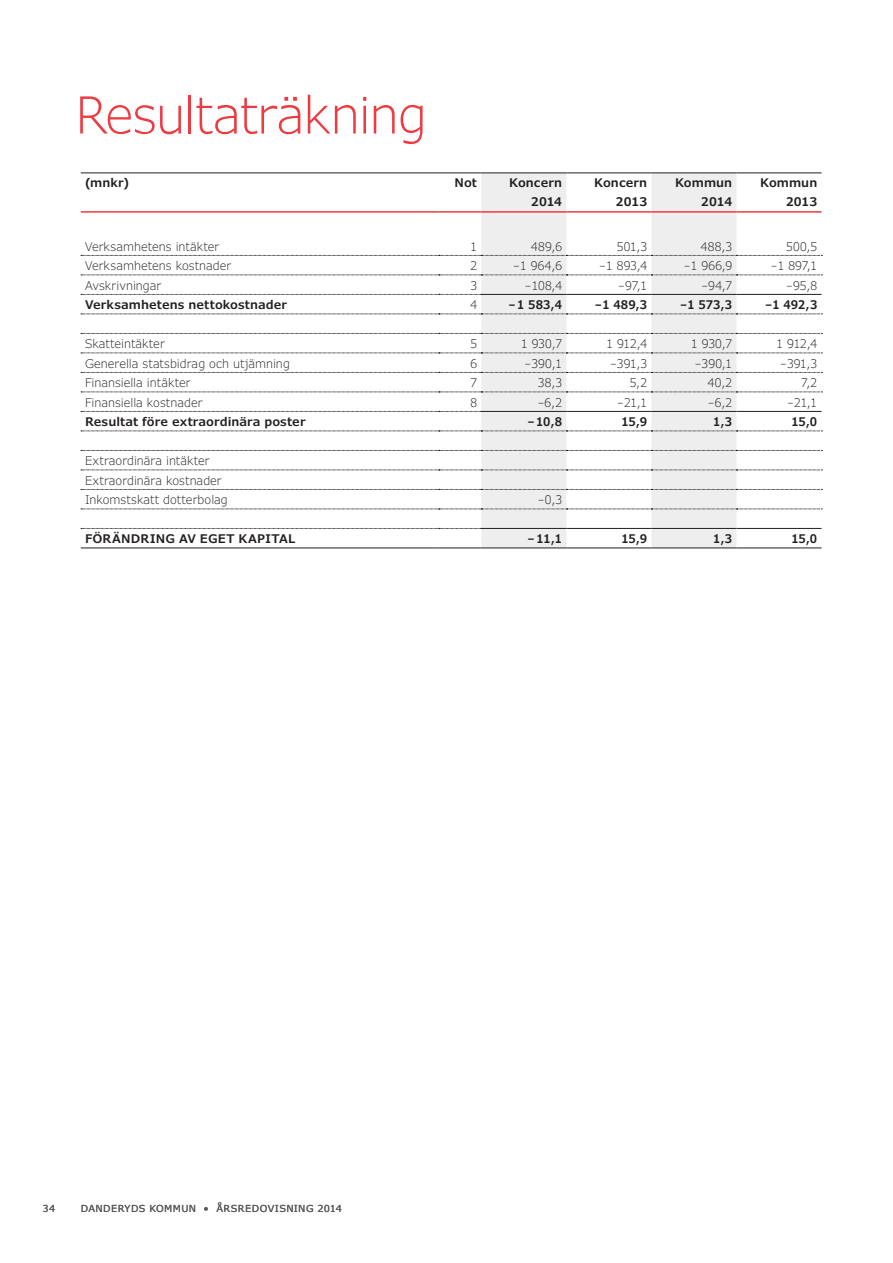
<style>
.page{position:relative;width:893px;height:1263px;background:#fff}
.page>*{position:absolute;margin:0;border:0;box-sizing:border-box;transform-origin:0 0}
.t1{font:300 51px "Verdana Pro";letter-spacing:-.03em;color:#ee3a41}
.t2{font:300 12px/19.5px "Verdana Pro";color:#231f20}
.t3{font:600 12px/19.5px "Verdana Pro";letter-spacing:.005em;color:#231f20;text-align:right}
.t4{font:600 12px "Verdana Pro";letter-spacing:.005em;color:#231f20;scale:.93 1}
.t5{font:9.75px "Verdana Pro";letter-spacing:.04em;color:#57585a}
</style>
<div class="page">
<svg style="left:481px;top:174px;width:255px;height:374px;fill:#eeeeef"></svg>
<hr style="left:81px;top:173px;width:358px;height:1px;background:#231f20">
<hr style="left:439px;top:173px;width:42px;height:1px;background:#231f20">
<hr style="left:481px;top:173px;width:85px;height:1px;background:#231f20">
<hr style="left:566px;top:173px;width:85px;height:1px;background:#231f20">
<hr style="left:651px;top:173px;width:85px;height:1px;background:#231f20">
<hr style="left:736px;top:173px;width:85px;height:1px;background:#231f20">
<hr style="left:81px;top:548px;width:358px;height:1px;background:#231f20">
<hr style="left:439px;top:548px;width:42px;height:1px;background:#231f20">
<hr style="left:481px;top:548px;width:85px;height:1px;background:#231f20">
<hr style="left:566px;top:548px;width:85px;height:1px;background:#231f20">
<hr style="left:651px;top:548px;width:85px;height:1px;background:#231f20">
<hr style="left:736px;top:548px;width:85px;height:1px;background:#231f20">
<hr style="left:81px;top:211px;width:358px;height:2px;background:#ee3a41">
<hr style="left:439px;top:211px;width:42px;height:2px;background:#ee3a41">
<hr style="left:481px;top:211px;width:85px;height:2px;background:#ee3a41">
<hr style="left:566px;top:211px;width:85px;height:2px;background:#ee3a41">
<hr style="left:651px;top:211px;width:85px;height:2px;background:#ee3a41">
<hr style="left:736px;top:211px;width:85px;height:2px;background:#ee3a41">
<svg style="left:81px;top:255px;width:741px;height:1px"></svg>
<svg style="left:81px;top:275px;width:741px;height:1px"></svg>
<svg style="left:81px;top:294px;width:400px;height:1px"></svg>
<svg style="left:81px;top:314px;width:741px;height:1px"></svg>
<svg style="left:81px;top:333px;width:741px;height:1px"></svg>
<svg style="left:81px;top:353px;width:741px;height:1px"></svg>
<svg style="left:81px;top:372px;width:741px;height:1px"></svg>
<svg style="left:81px;top:392px;width:741px;height:1px"></svg>
<svg style="left:81px;top:411px;width:400px;height:1px"></svg>
<svg style="left:81px;top:431px;width:741px;height:1px"></svg>
<svg style="left:81px;top:450px;width:741px;height:1px"></svg>
<svg style="left:81px;top:470px;width:741px;height:1px"></svg>
<svg style="left:81px;top:489px;width:741px;height:1px"></svg>
<svg style="left:81px;top:528px;width:400px;height:1px"></svg>
<hr style="left:481px;top:294px;width:85px;height:1px;background:#231f20">
<hr style="left:566px;top:294px;width:85px;height:1px;background:#231f20">
<hr style="left:651px;top:294px;width:85px;height:1px;background:#231f20">
<hr style="left:736px;top:294px;width:85px;height:1px;background:#231f20">
<hr style="left:481px;top:411px;width:85px;height:1px;background:#231f20">
<hr style="left:566px;top:411px;width:85px;height:1px;background:#231f20">
<hr style="left:651px;top:411px;width:85px;height:1px;background:#231f20">
<hr style="left:736px;top:411px;width:85px;height:1px;background:#231f20">
<hr style="left:481px;top:528px;width:85px;height:1px;background:#231f20">
<hr style="left:566px;top:528px;width:85px;height:1px;background:#231f20">
<hr style="left:651px;top:528px;width:85px;height:1px;background:#231f20">
<hr style="left:736px;top:528px;width:85px;height:1px;background:#231f20">
<svg style="left:81px;top:509px;width:741px;height:1px"></svg>
<h1 class="t1" style="left:75px;top:82px;width:353px">Resultaträkning</h1>
<p class="t3" style="left:85px;top:173px;width:45px">(mnkr)</p>
<p class="t3" style="left:454px;top:173px;width:24px">Not</p>
<p class="t3" style="left:509px;top:173px;width:55px">Koncern<br>2014</p>
<p class="t3" style="left:594px;top:173px;width:55px">Koncern<br>2013</p>
<p class="t3" style="left:675px;top:173px;width:59px">Kommun<br>2014</p>
<p class="t3" style="left:760px;top:173px;width:59px">Kommun<br>2013</p>
<p class="t2" style="left:85px;top:237px;width:136px">Verksamhetens intäkter</p>
<p class="t2" style="left:470px;top:237px;width:8px">1</p>
<p class="t2" style="left:531px;top:237px;width:32px">489,6</p>
<p class="t2" style="left:617px;top:237px;width:32px">501,3</p>
<p class="t2" style="left:701px;top:237px;width:33px">488,3</p>
<p class="t2" style="left:786px;top:237px;width:33px">500,5</p>
<p class="t2" style="left:85px;top:256px;width:148px">Verksamhetens kostnader</p>
<p class="t2" style="left:470px;top:256px;width:8px">2</p>
<p class="t2" style="left:513px;top:256px;width:50px">–1 964,6</p>
<p class="t2" style="left:599px;top:256px;width:49px">–1 893,4</p>
<p class="t2" style="left:684px;top:256px;width:50px">–1 966,9</p>
<p class="t2" style="left:771px;top:256px;width:48px">–1 897,1</p>
<p class="t2" style="left:85px;top:276px;width:78px">Avskrivningar</p>
<p class="t2" style="left:470px;top:276px;width:8px">3</p>
<p class="t2" style="left:525px;top:276px;width:39px">–108,4</p>
<p class="t2" style="left:618px;top:276px;width:30px">–97,1</p>
<p class="t2" style="left:701px;top:276px;width:32px">–94,7</p>
<p class="t2" style="left:786px;top:276px;width:33px">–95,8</p>
<p class="t3" style="left:85px;top:295px;width:204px">Verksamhetens nettokostnader</p>
<p class="t2" style="left:470px;top:295px;width:8px">4</p>
<p class="t4" style="left:508px;top:297px;width:59px">–1 583,4</p>
<p class="t4" style="left:595px;top:297px;width:58px">–1 489,3</p>
<p class="t4" style="left:680px;top:297px;width:58px">–1 573,3</p>
<p class="t4" style="left:765px;top:297px;width:58px">–1 492,3</p>
<p class="t2" style="left:85px;top:334px;width:81px">Skatteintäkter</p>
<p class="t2" style="left:470px;top:334px;width:8px">5</p>
<p class="t2" style="left:521px;top:334px;width:43px">1 930,7</p>
<p class="t2" style="left:606px;top:334px;width:42px">1 912,4</p>
<p class="t2" style="left:691px;top:334px;width:43px">1 930,7</p>
<p class="t2" style="left:776px;top:334px;width:42px">1 912,4</p>
<p class="t2" style="left:85px;top:354px;width:206px">Generella statsbidrag och utjämning</p>
<p class="t2" style="left:470px;top:354px;width:8px">6</p>
<p class="t2" style="left:525px;top:354px;width:39px">–390,1</p>
<p class="t2" style="left:610px;top:354px;width:39px">–391,3</p>
<p class="t2" style="left:695px;top:354px;width:39px">–390,1</p>
<p class="t2" style="left:780px;top:354px;width:39px">–391,3</p>
<p class="t2" style="left:85px;top:373px;width:107px">Finansiella intäkter</p>
<p class="t2" style="left:470px;top:373px;width:8px">7</p>
<p class="t2" style="left:538px;top:373px;width:26px">38,3</p>
<p class="t2" style="left:630px;top:373px;width:19px">5,2</p>
<p class="t2" style="left:708px;top:373px;width:26px">40,2</p>
<p class="t2" style="left:801px;top:373px;width:18px">7,2</p>
<p class="t2" style="left:85px;top:393px;width:119px">Finansiella kostnader</p>
<p class="t2" style="left:470px;top:393px;width:8px">8</p>
<p class="t2" style="left:538px;top:393px;width:26px">–6,2</p>
<p class="t2" style="left:617px;top:393px;width:32px">–21,1</p>
<p class="t2" style="left:708px;top:393px;width:26px">–6,2</p>
<p class="t2" style="left:787px;top:393px;width:32px">–21,1</p>
<p class="t3" style="left:85px;top:412px;width:222px">Resultat före extraordinära poster</p>
<p class="t4" style="left:527px;top:414px;width:39px">–10,8</p>
<p class="t4" style="left:621px;top:414px;width:29px">15,9</p>
<p class="t4" style="left:713px;top:414px;width:22px">1,3</p>
<p class="t4" style="left:791px;top:414px;width:29px">15,0</p>
<p class="t2" style="left:85px;top:451px;width:144px">Extraordinära intäkter<br>Extraordinära kostnader<br>Inkomstskatt dotterbolag</p>
<p class="t2" style="left:538px;top:490px;width:26px">–0,3</p>
<p class="t3" style="left:85px;top:529px;width:212px">FÖRÄNDRING AV EGET KAPITAL</p>
<p class="t4" style="left:528px;top:531px;width:39px">– 11,1</p>
<p class="t4" style="left:621px;top:531px;width:29px">15,9</p>
<p class="t4" style="left:713px;top:531px;width:22px">1,3</p>
<p class="t4" style="left:791px;top:531px;width:29px">15,0</p>
<p class="t5" style="left:43px;top:1202px;width:14px">34</p>
<p class="t5" style="left:81px;top:1202px;width:263px">DANDERYDS KOMMUN • ÅRSREDOVISNING 2014</p>
</div>
